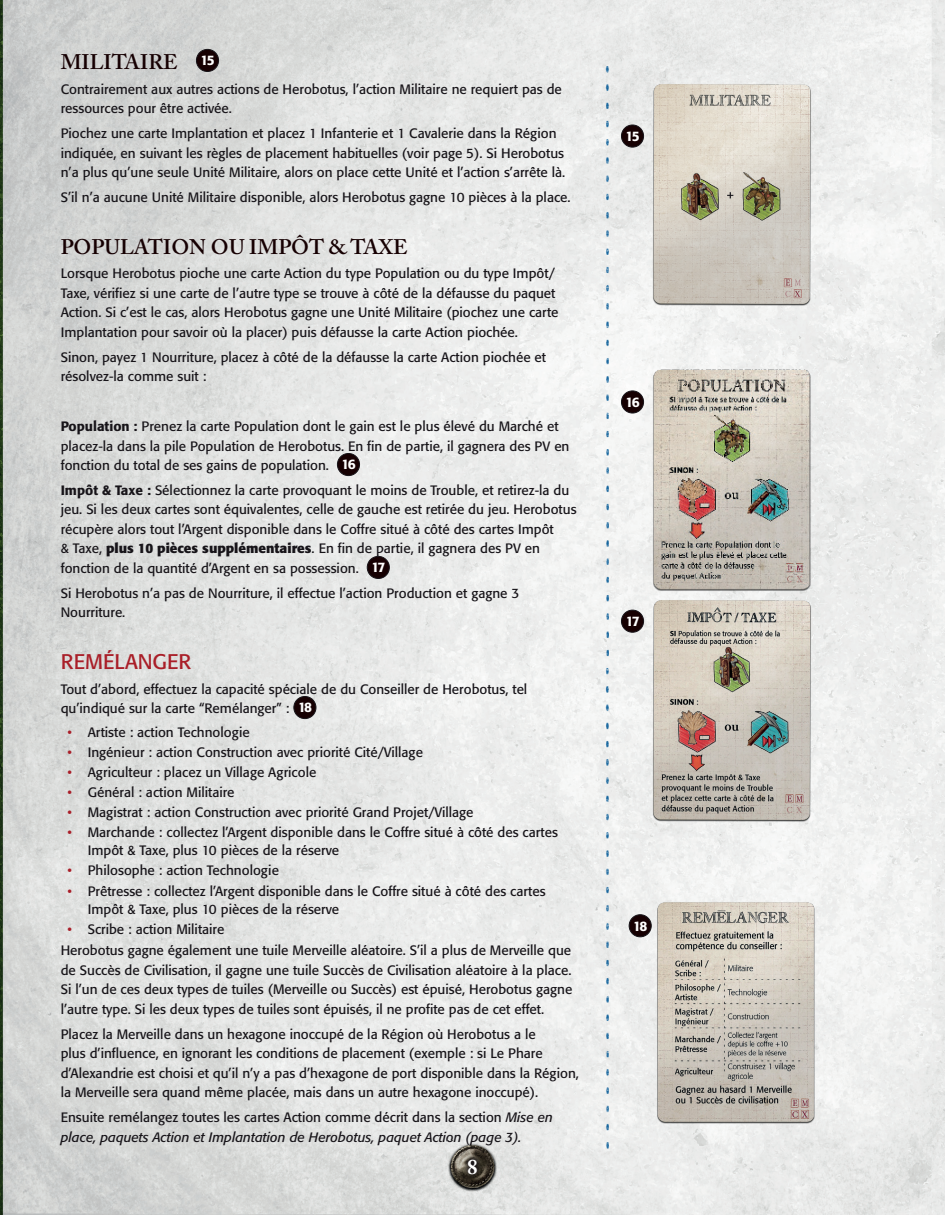
<style>
.page{position:relative;width:945px;height:1215px;background:#fff}
.page>*{position:absolute;margin:0;border:0;box-sizing:border-box;transform-origin:0 0}
.t1{font:600 21px "Adobe Caslon Pro";color:#160002}
.t2{font:21px "Formata";color:#a91e28}
.t3{font:700 21px "Adobe Caslon Pro";color:#fff}
.t4{font:500 13.65px "Formata";letter-spacing:-.12em;color:#fff}
.t5{font:13.5px/19.5px "Formata";color:#171419}
.t6{font:italic 13.5px/19.5px "Formata";color:#171419}
.s1{font-weight:500}
.s2{font-weight:500;font-size:13.65px;color:#fff}
.s3{font-weight:700}
.s4{color:#a91e28}
.s5{font-style:normal}
</style>
<div class="page">
<img style="left:0;top:0;width:945px;height:1215px">
<img style="left:606px;top:67px;width:3px;height:1081px">
<div style="left:196px;top:49px;width:23px;height:22px;background:#160002;border-radius:50%"></div>
<div style="left:196px;top:49px;width:23px;height:23px;border:1px solid #171419;border-radius:50%"></div>
<div style="left:337px;top:453px;width:23px;height:23px;background:#160002;border-radius:50%"></div>
<div style="left:337px;top:453px;width:23px;height:23px;border:1px solid #171419;border-radius:50%"></div>
<div style="left:367px;top:556px;width:22px;height:22px;background:#160002;border-radius:50%"></div>
<div style="left:367px;top:556px;width:23px;height:23px;border:1px solid #171419;border-radius:50%"></div>
<div style="left:294px;top:696px;width:22px;height:23px;background:#160002;border-radius:50%"></div>
<div style="left:293px;top:696px;width:23px;height:23px;border:1px solid #171419;border-radius:50%"></div>
<img style="left:640px;top:74px;width:184px;height:244px">
<img style="left:640px;top:359px;width:184px;height:231px">
<img style="left:644px;top:892px;width:184px;height:243px">
<img style="left:640px;top:590px;width:185px;height:243px">
<div style="left:621px;top:125px;width:23px;height:22px;background:#160002;border-radius:50%"></div>
<div style="left:621px;top:125px;width:23px;height:23px;border:1px solid #171419;border-radius:50%"></div>
<div style="left:621px;top:391px;width:23px;height:22px;background:#160002;border-radius:50%"></div>
<div style="left:621px;top:390px;width:23px;height:24px;border:1px solid #171419;border-radius:50%"></div>
<div style="left:621px;top:610px;width:23px;height:22px;background:#160002;border-radius:50%"></div>
<div style="left:621px;top:610px;width:23px;height:23px;border:1px solid #171419;border-radius:50%"></div>
<div style="left:629px;top:915px;width:22px;height:22px;background:#160002;border-radius:50%"></div>
<div style="left:629px;top:914px;width:23px;height:23px;border:1px solid #171419;border-radius:50%"></div>
<img style="left:448px;top:1140px;width:49px;height:53px">
<svg style="left:463px;top:1153px;width:20px;height:27px"></svg>
<h1 class="t1" style="left:61px;top:49px;width:156px">MILITAIRE <sup>15</sup></h1>
<p class="t5" style="left:61px;top:79px;width:503px">Contrairement aux autres actions de Herobotus, l’action Militaire ne requiert pas de ressources pour être activée.</p>
<p class="t5" style="left:61px;top:124px;width:506px">Piochez une carte Implantation et placez 1 Infanterie et 1 Cavalerie dans la Région indiquée, en suivant les règles de placement habituelles (voir page 5). Si Herobotus n’a plus qu’une seule Unité Militaire, alors on place cette Unité et l’action s’arrête là.</p>
<p class="t5" style="left:61px;top:188px;width:511px">S’il n’a aucune Unité Militaire disponible, alors Herobotus gagne 10 pièces à la place.</p>
<h1 class="t1" style="left:61px;top:234px;width:348px">POPULATION OU IMPÔT &amp; TAXE</h1>
<p class="t5" style="left:61px;top:264px;width:499px">Lorsque Herobotus pioche une carte Action du type Population ou du type Impôt/ Taxe, vérifiez si une carte de l’autre type se trouve à côté de la défausse du paquet Action. Si c’est le cas, alors Herobotus gagne une Unité Militaire (piochez une carte Implantation pour savoir où la placer) puis défausse la carte Action piochée.</p>
<p class="t5" style="left:61px;top:347px;width:487px">Sinon, payez 1 Nourriture, placez à côté de la défausse la carte Action piochée et résolvez-la comme suit :</p>
<p class="t5" style="left:61px;top:417px;width:510px"><span class="s1">Population :</span> Prenez la carte Population dont le gain est le plus élevé du Marché et placez-la dans la pile Population de Herobotus. En fin de partie, il gagnera des PV en fonction du total de ses gains de population. <span class="s2">16</span></p>
<p class="t5" style="left:61px;top:480px;width:517px"><span class="s1">Impôt &amp; Taxe :</span> Sélectionnez la carte provoquant le moins de Trouble, et retirez-la du jeu. Si les deux cartes sont équivalentes, celle de gauche est retirée du jeu. Herobotus récupère alors tout l’Argent disponible dans le Coffre situé à côté des cartes Impôt<br>&amp; Taxe, <span class="s3">plus 10 pièces supplémentaires</span>. En fin de partie, il gagnera des PV en fonction de la quantité d’Argent en sa possession. <span class="s2">17</span></p>
<p class="t5" style="left:61px;top:583px;width:460px">Si Herobotus n’a pas de Nourriture, il effectue l’action Production et gagne 3<br>Nourriture.</p>
<h1 class="t2" style="left:61px;top:649px;width:132px">REMÉLANGER</h1>
<p class="t5" style="left:61px;top:679px;width:468px">Tout d’abord, effectuez la capacité spéciale de du Conseiller de Herobotus, tel qu’indiqué sur la carte “Remélanger” : <span class="s2">18</span></p>
<p class="t5" style="left:68px;top:722px;width:184px"><span class="s4">•</span> Artiste : action Technologie</p>
<p class="t5" style="left:68px;top:742px;width:357px"><span class="s4">•</span> Ingénieur : action Construction avec priorité Cité/Village</p>
<p class="t5" style="left:68px;top:762px;width:250px"><span class="s4">•</span> Agriculteur : placez un Village Agricole</p>
<p class="t5" style="left:68px;top:782px;width:169px"><span class="s4">•</span> Général : action Militaire</p>
<p class="t5" style="left:68px;top:803px;width:408px"><span class="s4">•</span> Magistrat : action Construction avec priorité Grand Projet/Village</p>
<p class="t5" style="left:88px;top:823px;width:472px;line-height:18px;text-indent:-20px"><span class="s4">•</span> Marchande : collectez l’Argent disponible dans le Coffre situé à côté des cartes<br>Impôt &amp; Taxe, plus 10 pièces de la réserve</p>
<p class="t5" style="left:68px;top:861px;width:213px"><span class="s4">•</span> Philosophe : action Technologie</p>
<p class="t5" style="left:88px;top:882px;width:459px;line-height:18px;text-indent:-20px"><span class="s4">•</span> Prêtresse : collectez l’Argent disponible dans le Coffre situé à côté des cartes<br>Impôt &amp; Taxe, plus 10 pièces de la réserve</p>
<p class="t5" style="left:61px;top:918px;width:512px;line-height:21.6px;text-indent:7px"><span class="s4">•</span> Scribe : action Militaire<br>Herobotus gagne également une tuile Merveille aléatoire. S’il a plus de Merveille que</p>
<p class="t5" style="left:61px;top:960px;width:513px;text-align:justify">de Succès de Civilisation, il gagne une tuile Succès de Civilisation aléatoire à la place.<br>Si l’un de ces deux types de tuiles (Merveille ou Succès) est épuisé, Herobotus gagne l’autre type. Si les deux types de tuiles sont épuisés, il ne profite pas de cet effet.</p>
<p class="t5" style="left:61px;top:1024px;width:520px">Placez la Merveille dans un hexagone inoccupé de la Région où Herobotus a le<br>plus d’influence, en ignorant les conditions de placement (exemple : si Le Phare d’Alexandrie est choisi et qu’il n’y a pas d’hexagone de port disponible dans la Région, la Merveille sera quand même placée, mais dans un autre hexagone inoccupé).</p>
<p class="t6" style="left:61px;top:1108px;width:494px"><span class="s5">Ensuite remélangez toutes les cartes Action comme décrit dans la section</span> Mise en place, paquets Action et Implantation de Herobotus, paquet Action (page 3).</p>
<h1 class="t3" style="left:467px;top:1155px;width:12px">8</h1>
<p class="t4" style="left:626px;top:128px;width:16px">15</p>
<p class="t4" style="left:626px;top:394px;width:16px">16</p>
<p class="t4" style="left:626px;top:613px;width:15px">17</p>
<p class="t4" style="left:633px;top:917px;width:16px">18</p>
</div>
